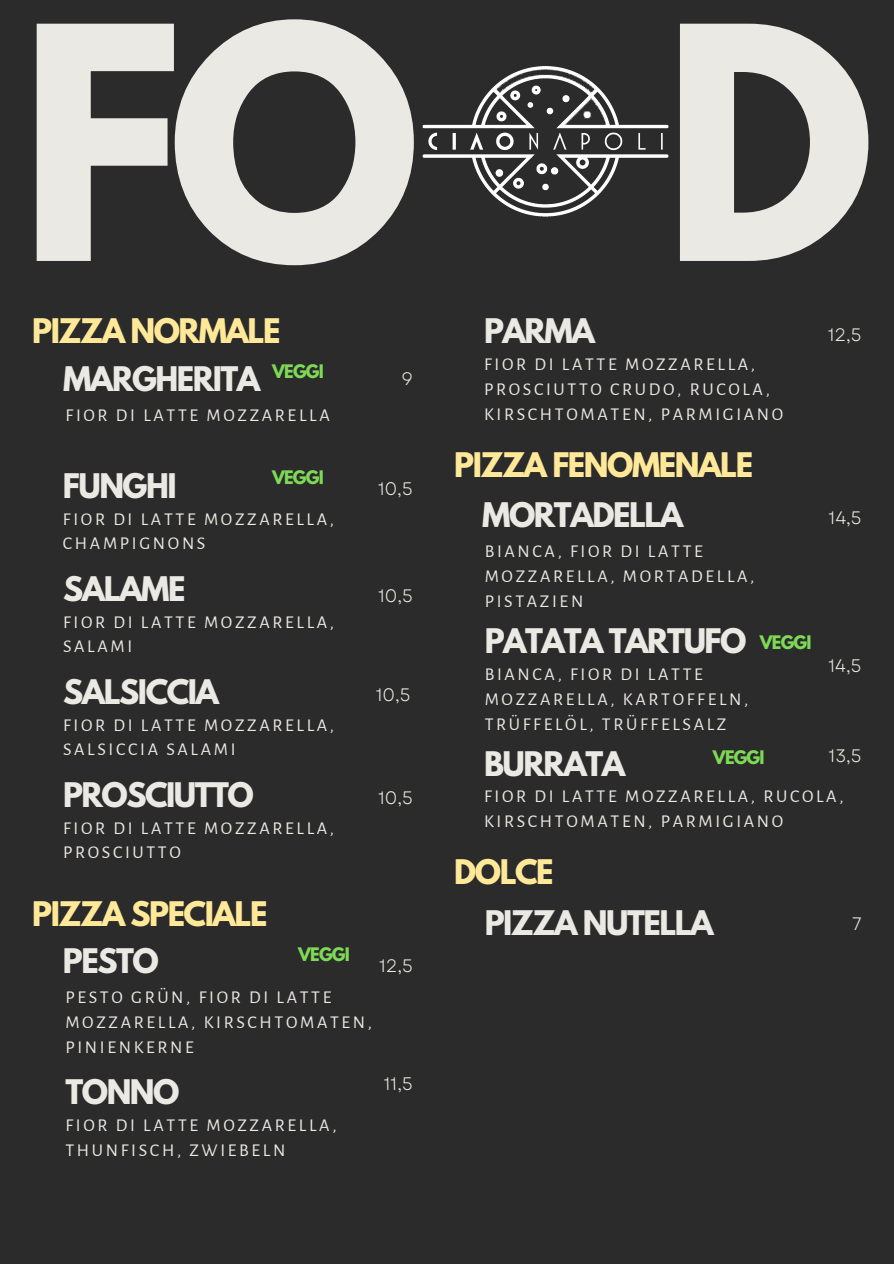
<style>
.page{position:relative;width:894px;height:1264px;background:#fff}
.page>*{position:absolute;margin:0;border:0;box-sizing:border-box;transform-origin:0 0}
.t1{font:700 287.4px "League Spartan";color:#ebe9e3}
.t2{font:700 30px "League Spartan";letter-spacing:-.05em;color:#ebe9e3}
.t3{font:700 30px "League Spartan";letter-spacing:-.05em;color:#ffe999}
.t4{font:18px/24.8px "Alegreya Sans";letter-spacing:.15em;color:#ebe9e3}
.t5{font:18px "Garet";color:#ebe9e3}
.t6{font:700 16.5px "League Spartan";letter-spacing:-.05em;color:#7ed957}
</style>
<div class="page">
<div style="left:0;top:0;width:893px;height:1263px;background:#2b2b2b"></div>
<img style="left:422px;top:66px;width:247px;height:151px">
<h1 class="t1" style="left:19px;top:2px;width:402px">FO</h1>
<h2 class="t3" style="left:32px;top:316px;width:249px">PIZZA NORMALE</h2>
<p class="t6" style="left:272px;top:363px;width:53px">VEGGI</p>
<h2 class="t2" style="left:63px;top:364px;width:199px">MARGHERITA</h2>
<p class="t5" style="left:401px;top:366px;width:13px">9</p>
<p class="t4" style="left:65px;top:403px;width:266px">FIOR DI LATTE MOZZARELLA</p>
<p class="t6" style="left:272px;top:469px;width:53px">VEGGI</p>
<h2 class="t2" style="left:63px;top:471px;width:115px">FUNGHI</h2>
<p class="t5" style="left:377px;top:476px;width:36px;rotate:-1deg">10,5</p>
<p class="t4" style="left:63px;top:507px;width:272px">FIOR DI LATTE MOZZARELLA,<br>CHAMPIGNONS</p>
<h2 class="t2" style="left:63px;top:574px;width:124px">SALAME</h2>
<p class="t4" style="left:63px;top:610px;width:272px">FIOR DI LATTE MOZZARELLA,<br>SALAMI</p>
<p class="t5" style="left:378px;top:582px;width:36px">10,5</p>
<h2 class="t2" style="left:63px;top:677px;width:158px">SALSICCIA</h2>
<p class="t5" style="left:375px;top:681px;width:36px">10,5</p>
<p class="t4" style="left:63px;top:713px;width:272px">FIOR DI LATTE MOZZARELLA,<br>SALSICCIA SALAMI</p>
<h2 class="t2" style="left:63px;top:780px;width:192px">PROSCIUTTO</h2>
<p class="t5" style="left:378px;top:784px;width:36px">10,5</p>
<p class="t4" style="left:63px;top:815px;width:272px">FIOR DI LATTE MOZZARELLA,<br>PROSCIUTTO</p>
<h2 class="t3" style="left:32px;top:898px;width:236px">PIZZA SPECIALE</h2>
<h2 class="t2" style="left:63px;top:946px;width:97px">PESTO</h2>
<p class="t6" style="left:298px;top:946px;width:53px">VEGGI</p>
<p class="t4" style="left:65px;top:985px;width:308px">PESTO GRÜN, FIOR DI LATTE<br>MOZZARELLA, KIRSCHTOMATEN,<br>PINIENKERNE</p>
<p class="t5" style="left:379px;top:952px;width:35px">12,5</p>
<h2 class="t2" style="left:65px;top:1077px;width:116px">TONNO</h2>
<p class="t4" style="left:65px;top:1113px;width:272px">FIOR DI LATTE MOZZARELLA,<br>THUNFISCH, ZWIEBELN</p>
<p class="t5" style="left:383px;top:1071px;width:30px;rotate:-1deg">11,5</p>
<h1 class="t1" style="left:662px;top:2px;width:214px">D</h1>
<h2 class="t2" style="left:484px;top:316px;width:112px">PARMA</h2>
<p class="t5" style="left:827px;top:321px;width:35px">12,5</p>
<p class="t4" style="left:484px;top:352px;width:301px">FIOR DI LATTE MOZZARELLA,<br>PROSCIUTTO CRUDO, RUCOLA,<br>KIRSCHTOMATEN, PARMIGIANO</p>
<h2 class="t3" style="left:454px;top:450px;width:300px">PIZZA FENOMENALE</h2>
<h2 class="t2" style="left:482px;top:500px;width:203px">MORTADELLA</h2>
<p class="t5" style="left:828px;top:505px;width:34px">14,5</p>
<p class="t4" style="left:484px;top:539px;width:271px">BIANCA, FIOR DI LATTE<br>MOZZARELLA, MORTADELLA,<br>PISTAZIEN</p>
<h2 class="t2" style="left:484px;top:626px;width:328px">PATATA TARTUFO <sup>VEGGI</sup></h2>
<p class="t4" style="left:484px;top:662px;width:265px">BIANCA, FIOR DI LATTE<br>MOZZARELLA, KARTOFFELN,<br>TRÜFFELÖL, TRÜFFELSALZ</p>
<h2 class="t2" style="left:484px;top:748px;width:143px">BURRATA</h2>
<p class="t6" style="left:712px;top:749px;width:53px">VEGGI</p>
<p class="t5" style="left:827px;top:653px;width:34px;rotate:-1deg">14,5</p>
<p class="t5" style="left:828px;top:743px;width:34px">13,5</p>
<p class="t4" style="left:484px;top:784px;width:361px">FIOR DI LATTE MOZZARELLA, RUCOLA,<br>KIRSCHTOMATEN, PARMIGIANO</p>
<h2 class="t3" style="left:454px;top:857px;width:101px">DOLCE</h2>
<h2 class="t2" style="left:484px;top:907px;width:230px">PIZZA NUTELLA</h2>
<p class="t5" style="left:851px;top:910px;width:11px">7</p>
</div>
